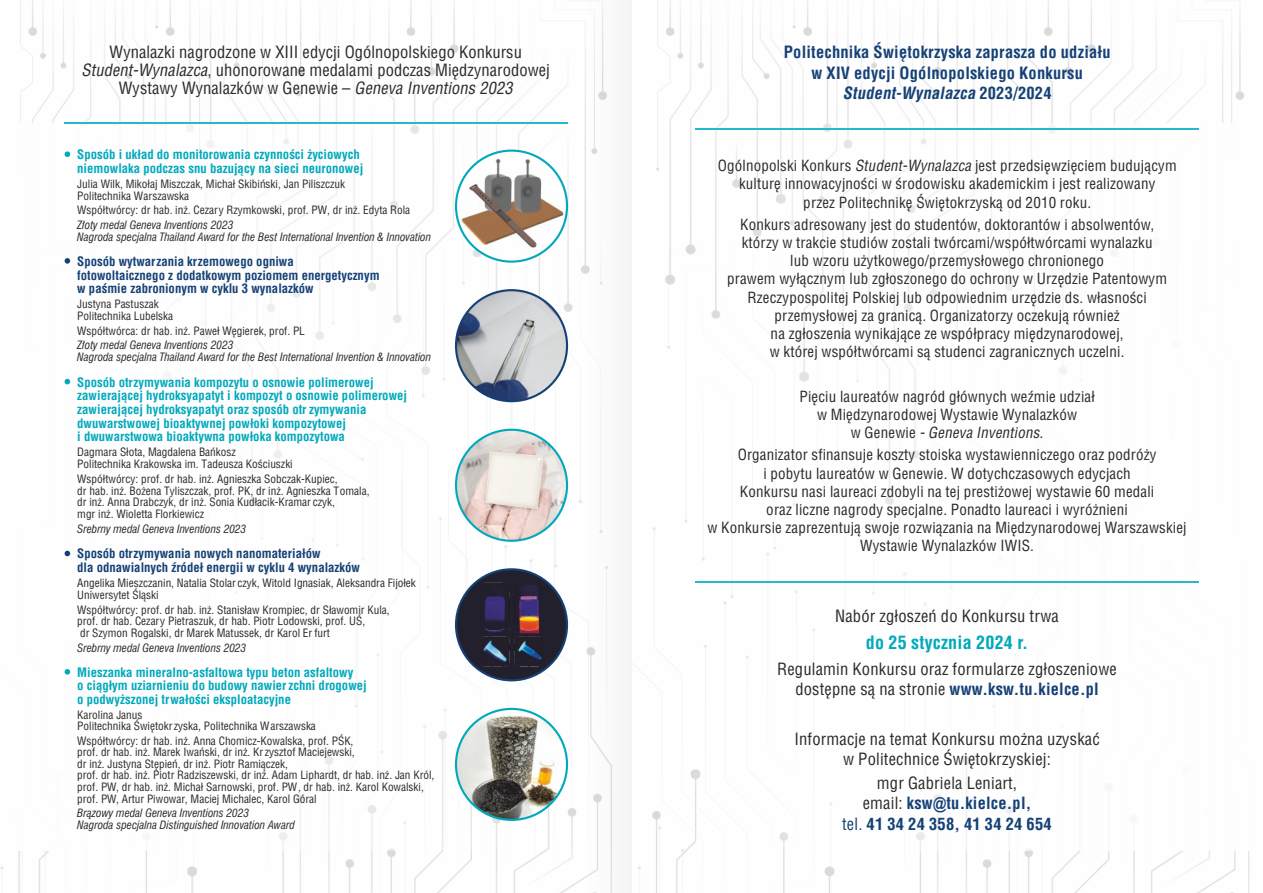
<style>
.page{position:relative;width:1263px;height:893px;background:#fff}
.page>*{position:absolute;margin:0;border:0;box-sizing:border-box;transform-origin:0 0}
.t1{font:700 18px "Switzerland Condensed";letter-spacing:.01em;color:#00a9bc}
.t2{font:16.5px/17.9px "Switzerland Condensed";letter-spacing:.01em;color:#2b2a29;text-align:center}
.t3{font:700 16.5px/20.2px "Switzerland Condensed";letter-spacing:.01em;color:#154176;text-align:center}
.t4{font:15px/18.1px "Switzerland Condensed";letter-spacing:.01em;color:#2b2a29;text-align:center}
.t5{font:700 12.75px/13.6px "Switzerland Condensed";color:#00a9bc}
.t6{font:700 12.75px/13.6px "Switzerland Condensed";color:#154176}
.t7{font:11.25px/11.9px "Switzerland Condensed";color:#2b2a29}
.t8{font:italic 11.25px/12.1px "Swis 721 Cn EU";color:#2b2a29}
.s1{font-style:italic}
.s2{font-weight:700;color:#154176}
.s3{font-weight:400;color:#2b2a29}
.s4{font-family:"Arial Narrow"}
.s5{font-weight:400}
</style>
<div class="page">
<img style="left:0;top:0;width:1250px;height:893px">
<div style="left:631px;top:123px;width:632px;height:727px;background:#fefefe"></div>
<div style="left:0;top:123px;width:631px;height:727px;background:#fefefe"></div>
<svg style="left:65px;top:151px;width:5px;height:6px"></svg>
<div style="left:588px;top:0;width:43px;height:893px;background:#f9f9f9"></div>
<img style="left:456px;top:430px;width:111px;height:111px;border-radius:50%">
<div style="left:455px;top:429px;width:113px;height:113px;border:2px solid #00a9bc;border-radius:50%"></div>
<img style="left:456px;top:290px;width:111px;height:111px;border-radius:50%">
<div style="left:455px;top:289px;width:113px;height:113px;border:2px solid #154176;border-radius:50%"></div>
<hr style="left:64px;top:122px;width:504px;height:2px;background:#25b9ce">
<hr style="left:695px;top:128px;width:504px;height:2px;background:#25b9ce">
<hr style="left:695px;top:581px;width:504px;height:1px;background:#25b9ce">
<img style="left:456px;top:158px;width:111px;height:103px">
<div style="left:455px;top:150px;width:113px;height:113px;border:2px solid #00a9bc;border-radius:50%"></div>
<svg style="left:456px;top:709px;width:111px;height:89px"></svg>
<img style="left:466px;top:712px;width:95px;height:108px">
<div style="left:455px;top:708px;width:113px;height:113px;border:2px solid #00a9bc;border-radius:50%"></div>
<div style="left:456px;top:569px;width:111px;height:111px;background:#22202c;border-radius:50%"></div>
<img style="left:481px;top:583px;width:62px;height:88px">
<div style="left:455px;top:568px;width:113px;height:113px;border:2px solid #154176;border-radius:50%"></div>
<svg style="left:65px;top:258px;width:5px;height:6px"></svg>
<svg style="left:65px;top:379px;width:5px;height:5px"></svg>
<svg style="left:65px;top:551px;width:5px;height:5px"></svg>
<svg style="left:65px;top:669px;width:5px;height:6px"></svg>
<h2 class="t2" style="left:82px;top:45px;width:470px">Wynalazki nagrodzone w XIII edycji Ogólnopolskiego Konkursu<br><span class="s1">Student-Wynalazca</span>, uhonorowane medalami podczas Międzynarodowej<br>Wystawy Wynalazków w Genewie – <span class="s1">Geneva Inventions 2023</span></h2>
<h2 class="t3" style="left:784px;top:43px;width:328px">Politechnika Świętokrzyska zaprasza do udziału w XIV edycji Ogólnopolskiego Konkursu<br>Student-Wynalazca 2023/2024</h2>
<p class="t5" style="left:77px;top:149px;width:287px">Sposób i układ do monitorowania czynności życiowych niemowlaka podczas snu bazujący na sieci neuronowej</p>
<p class="t7" style="left:77px;top:179px;width:269px">Julia Wilk, Mikołaj Miszczak, Michał Skibiński, Jan Piliszczuk<br>Politechnika Warszawska</p>
<p class="t7" style="left:77px;top:205px;width:334px">Współtwórcy: dr hab. inż. Cezary Rzymkowski, prof. PW, dr inż. Edyta Rola</p>
<p class="t8" style="left:77px;top:220px;width:355px">Złoty medal Geneva Inventions 2023<br>Nagroda specjalna Thailand Award for the Best International Invention &amp; Innovation</p>
<p class="t6" style="left:77px;top:255px;width:304px">Sposób wytwarzania krzemowego ogniwa fotowoltaicznego z dodatkowym poziomem energetycznym w paśmie zabronionym w cyklu 3 wynalazków</p>
<p class="t7" style="left:77px;top:299px;width:97px">Justyna Pastuszak<br>Politechnika Lubelska</p>
<p class="t7" style="left:77px;top:325px;width:229px">Współtwórca: dr hab. inż. Paweł Węgierek, prof. PL</p>
<p class="t8" style="left:77px;top:340px;width:355px">Złoty medal Geneva Inventions 2023<br>Nagroda specjalna Thailand Award for the Best International Invention &amp; Innovation</p>
<p class="t5" style="left:77px;top:376px;width:331px">Sposób otrzymywania kompozytu o osnowie polimerowej zawierającej hydroksyapatyt i kompozyt o osnowie polimerowej zawierającej hydroksyapatyt oraz sposób otr zymywania dwuwarstwowej bioaktywnej powłoki kompozytowej<br>i dwuwarstwowa bioaktywna powłoka kompozytowa</p>
<p class="t7" style="left:77px;top:447px;width:217px">Dagmara Słota, Magdalena Bańkosz<br>Politechnika Krakowska im. Tadeusza Kościuszki</p>
<p class="t7" style="left:77px;top:473px;width:294px">Współtwórcy: prof. dr hab. inż. Agnieszka Sobczak-Kupiec,<br>dr hab. inż. Bożena Tyliszczak, prof. PK, dr inż. Agnieszka Tomala, dr inż. Anna Drabczyk, dr inż. Sonia Kudłacik-Kramar czyk,<br>mgr inż. Wioletta Florkiewicz</p>
<p class="t8" style="left:77px;top:524px;width:170px">Srebrny medal Geneva Inventions 2023</p>
<p class="t6" style="left:77px;top:548px;width:284px">Sposób otrzymywania nowych nanomateriałów<br>dla odnawialnych źródeł energii w cyklu 4 wynalazków</p>
<p class="t7" style="left:77px;top:578px;width:340px">Angelika Mieszczanin, Natalia Stolar czyk, Witold Ignasiak, Aleksandra Fijołek<br>Uniwersytet Śląski</p>
<p class="t7" style="left:77px;top:604px;width:314px">Współtwórcy: prof. dr hab. inż. Stanisław Krompiec, dr Sławomir Kula, prof. dr hab. Cezary Pietraszuk, dr hab. Piotr Lodowski, prof. UŚ,<br>dr Szymon Rogalski, dr Marek Matussek, dr Karol Er furt</p>
<p class="t8" style="left:77px;top:643px;width:170px">Srebrny medal Geneva Inventions 2023</p>
<p class="t5" style="left:77px;top:666px;width:291px">Mieszanka mineralno-asfaltowa typu beton asfaltowy<br>o ciągłym uziarnieniu do budowy nawier zchni drogowej o podwyższonej trwałości eksploatacyjne</p>
<p class="t7" style="left:77px;top:709px;width:240px">Karolina Janus<br>Politechnika Świętokrzyska, Politechnika Warszawska</p>
<p class="t7" style="left:77px;top:736px;width:359px">Współtwórcy: dr hab. inż. Anna Chomicz-Kowalska, prof. PŚK,<br>prof. dr hab. inż. Marek Iwański, dr inż. Kr zysztof Maciejewski,<br>dr inż. Justyna Stępień, dr inż. Piotr Ramiączek,<br>prof. dr hab. inż. Piotr Radziszewski, dr inż. Adam Liphardt, dr hab. inż. Jan Król, prof. PW, dr hab. inż. Michał Sarnowski, prof. PW, dr hab. inż. Karol Kowalski, prof. PW, Artur Piwowar, Maciej Michalec, Karol Góral</p>
<p class="t8" style="left:77px;top:808px;width:219px">Brązowy medal Geneva Inventions 2023<br>Nagroda specjalna Distinguished Innovation Award</p>
<h3 class="t4" style="left:718px;top:158px;width:460px">Ogólnopolski Konkurs <span class="s1">Student-Wynalazca</span> jest przedsięwzięciem budującym kulturę innowacyjności w środowisku akademickim i jest realizowany<br>przez Politechnikę Świętokrzyską od 2010 roku.</h3>
<p class="t4" style="left:727px;top:217px;width:441px">Konkurs adresowany jest do studentów, doktorantów i absolwentów, którzy w trakcie studiów zostali twórcami/współtwórcami wynalazku<br>lub wzoru użytkowego/przemysłowego chronionego<br>prawem wyłącznym lub zgłoszonego do ochrony w Urzędzie Patentowym Rzeczypospolitej Polskiej lub odpowiednim urzędzie ds. własności przemysłowej za granicą. Organizatorzy oczekują również<br>na zgłoszenia wynikające ze współpracy międzynarodowej,<br>w której współtwórcami są studenci zagranicznych uczelni.</p>
<h3 class="t4" style="left:799px;top:388px;width:297px">Pięciu laureatów nagród głównych weźmie udział w Międzynarodowej Wystawie Wynalazków<br>w Genewie <span class="s1">- Geneva Inventions.</span></h3>
<p class="t4" style="left:707px;top:447px;width:481px">Organizator sfinansuje koszty stoiska wystawienniczego oraz podróży<br>i pobytu laureatów w Genewie. W dotychczasowych edycjach<br>Konkursu nasi laureaci zdobyli na tej prestiżowej wystawie 60 medali<br>oraz liczne nagrody specjalne. Ponadto laureaci i wyróżnieni<br>w Konkursie zaprezentują swoje rozwiązania na Międzynarodowej Warszawskiej Wystawie Wynalazków IWIS.</p>
<h2 class="t2" style="left:835px;top:609px;width:225px">Nabór zgłoszeń do Konkursu trwa</h2>
<h1 class="t1" style="left:866px;top:635px;width:164px">do 25 stycznia 2024 r.</h1>
<h2 class="t2" style="left:777px;top:660px;width:341px;line-height:20.1px">Regulamin Konkursu oraz formularze zgłoszeniowe dostępne są na stronie <span class="s2">www.ksw.tu.kielce.pl</span></h2>
<h2 class="t2" style="left:794px;top:730px;width:307px;line-height:20px">Informacje na temat Konkursu można uzyskać w Politechnice Świętokrzyskiej:</h2>
<h2 class="t3" style="left:842px;top:774px;width:211px"><span class="s3">mgr Gabriela Leniart,<br>email:</span> ksw<span class="s4">@</span>tu.kielce.pl,<br><span class="s5">tel.</span> 41 34 24 358, 41 34 24 654</h2>
</div>
